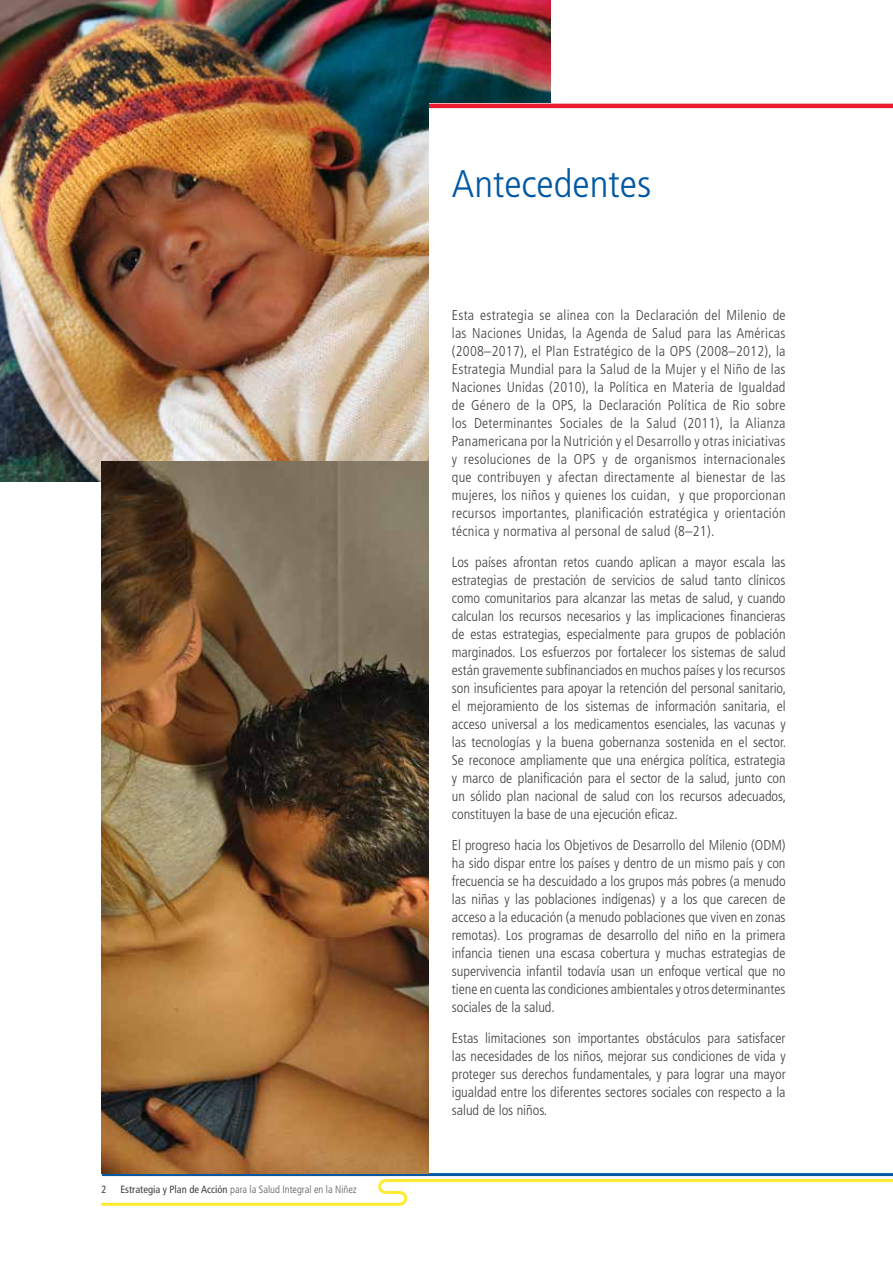
<style>
.page{position:relative;width:893px;height:1263px;background:#fff}
.page>*{position:absolute;margin:0;border:0;box-sizing:border-box;transform-origin:0 0}
.t1{font:300 condensed 38.4px "Frutiger LT Std";color:#0058a3;scale:1.05 1}
.t2{font:300 condensed 14.25px/18px "Frutiger LT Std";color:#414042;text-align:justify}
.t3{font:300 condensed 10.5px "Frutiger LT Std";color:#58595b}
.t4{font:condensed 10.5px "Frutiger LT Std";color:#414042}
.s1{font-weight:400;color:#414042}
</style>
<div class="page">
<svg style="left:101px;top:1173px;width:792px;height:33px"></svg>
<img style="left:0;top:0;width:550px;height:482px">
<img style="left:101px;top:462px;width:328px;height:711px">
<div style="left:429px;top:104px;width:383px;height:1069px;background:#fff"></div>
<hr style="left:429px;top:104px;width:464px;height:4px;background:#ed1b2f">
<p class="t4" style="left:101px;top:1183px;width:7px">2</p>
<p class="t3" style="left:120px;top:1183px;width:238px"><span class="s1">Estrategia y Plan de Acción</span> para la Salud Integral en la Niñez</p>
<h1 class="t1" style="left:452px;top:162px;width:192px">Antecedentes</h1>
<p class="t2" style="left:452px;top:307px;width:335px">Esta estrategia se alinea con la Declaración del Milenio de las Naciones Unidas, la Agenda de Salud para las Américas (2008–2017), el Plan Estratégico de la OPS (2008–2012), la Estrategia Mundial para la Salud de la Mujer y el Niño de las Naciones Unidas (2010), la Política en Materia de Igualdad de Género de la OPS, la Declaración Política de Rio sobre los Determinantes Sociales de la Salud (2011), la Alianza Panamericana por la Nutrición y el Desarrollo y otras iniciativas y resoluciones de la OPS y de organismos internacionales que contribuyen y afectan directamente al bienestar de las mujeres, los niños y quienes los cuidan, y que proporcionan recursos importantes, planificación estratégica y orientación técnica y normativa al personal de salud (8–21).</p>
<p class="t2" style="left:452px;top:553px;width:336px">Los países afrontan retos cuando aplican a mayor escala las estrategias de prestación de servicios de salud tanto clínicos como comunitarios para alcanzar las metas de salud, y cuando calculan los recursos necesarios y las implicaciones financieras de estas estrategias, especialmente para grupos de población marginados. Los esfuerzos por fortalecer los sistemas de salud están gravemente subfinanciados en muchos países y los recursos son insuficientes para apoyar la retención del personal sanitario, el mejoramiento de los sistemas de información sanitaria, el acceso universal a los medicamentos esenciales, las vacunas y las tecnologías y la buena gobernanza sostenida en el sector.<br>Se reconoce ampliamente que una enérgica política, estrategia y marco de planificación para el sector de la salud, junto con un sólido plan nacional de salud con los recursos adecuados, constituyen la base de una ejecución eficaz.</p>
<p class="t2" style="left:452px;top:836px;width:335px">El progreso hacia los Objetivos de Desarrollo del Milenio (ODM) ha sido dispar entre los países y dentro de un mismo país y con frecuencia se ha descuidado a los grupos más pobres (a menudo las niñas y las poblaciones indígenas) y a los que carecen de acceso a la educación (a menudo poblaciones que viven en zonas remotas). Los programas de desarrollo del niño en la primera infancia tienen una escasa cobertura y muchas estrategias de supervivencia infantil todavía usan un enfoque vertical que no tiene en cuenta las condiciones ambientales y otros determinantes sociales de la salud.</p>
<p class="t2" style="left:452px;top:1029px;width:335px">Estas limitaciones son importantes obstáculos para satisfacer las necesidades de los niños, mejorar sus condiciones de vida y proteger sus derechos fundamentales, y para lograr una mayor igualdad entre los diferentes sectores sociales con respecto a la salud de los niños.</p>
</div>
